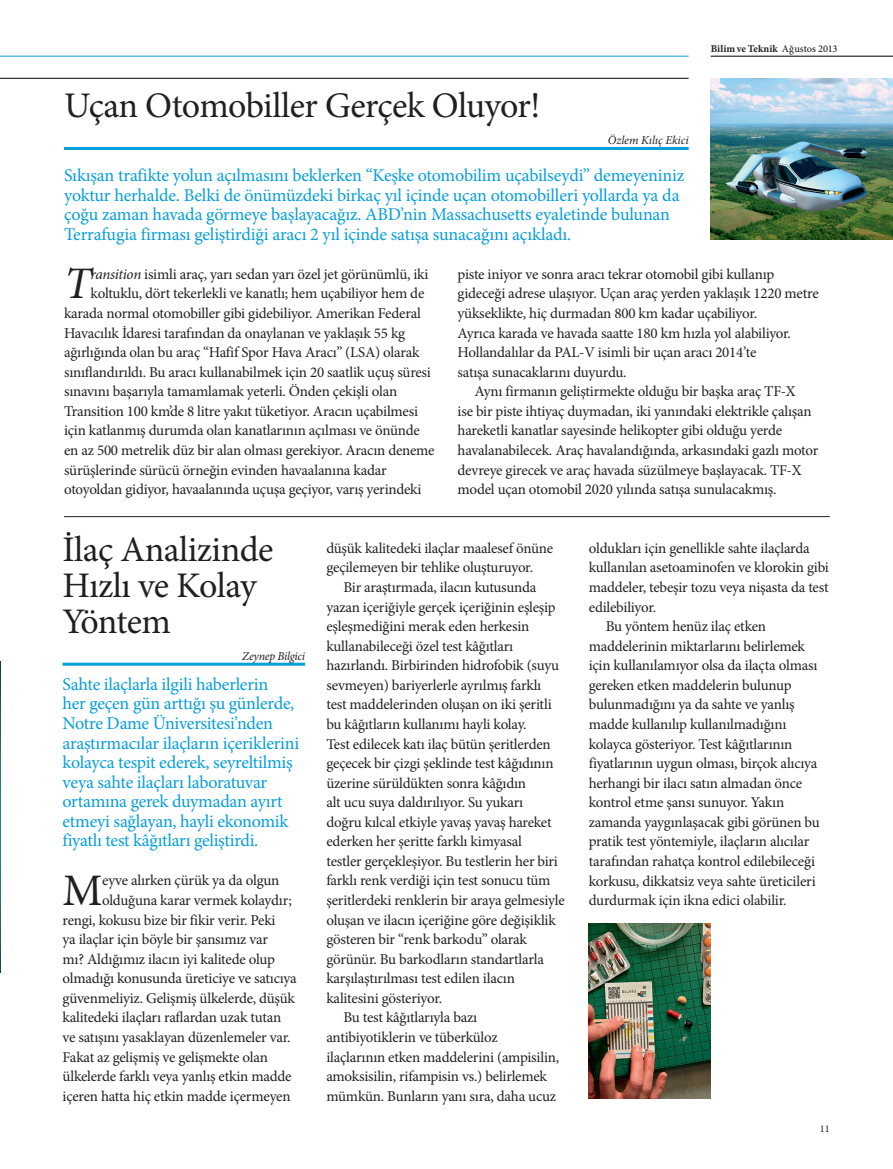
<style>
.page{position:relative;width:893px;height:1169px;background:#fff}
.page>*{position:absolute;margin:0;border:0;box-sizing:border-box;transform-origin:0 0}
.t1{font:italic 45.15px "Minion Pro";color:#231f20}
.t2{font:45.15px "Minion Pro";color:#231f20}
.t3{font:36px/36px "Minion Pro";letter-spacing:-.02em;color:#231f20}
.t4{font:18px/19.5px "Minion Pro";letter-spacing:-.015em;color:#069edb}
.t5{font:15px/19.5px "Minion Pro";letter-spacing:-.015em;color:#231f20}
.t6{font:italic 12px "Minion Pro";letter-spacing:-.015em;color:#231f20}
.t7{font:700 10.35px "Minion Pro";letter-spacing:.005em;color:#231f20}
.t8{font:10.35px "Minion Pro";color:#231f20}
.s1{font-weight:500}
.s2{font-style:italic}
</style>
<div class="page">
<hr style="left:710px;top:56px;width:182px;height:1px;background:#000103">
<hr style="left:0;top:78px;width:688px;height:1px;background:#000103">
<hr style="left:0;top:56px;width:688px;height:1px;background:#069edb">
<hr style="left:64px;top:147px;width:624px;height:3px;background:#069edb">
<hr style="left:64px;top:516px;width:765px;height:1px;background:#231f20">
<hr style="left:63px;top:662px;width:242px;height:3px;background:#069edb">
<img style="left:0;top:661px;width:1px;height:311px">
<img style="left:710px;top:78px;width:182px;height:161px">
<img style="left:588px;top:924px;width:122px;height:174px">
<h2 class="t3" style="left:64px;top:88px;width:478px">Uçan Otomobiller Gerçek Oluyor!</h2>
<p class="t7" style="left:710px;top:41px;width:128px">Bilim ve Teknik <span class="s1">Ağustos 2013</span></p>
<p class="t6" style="left:607px;top:132px;width:82px">Özlem Kılıç Ekici</p>
<p class="t4" style="left:64px;top:166px;width:621px">Sıkışan trafikte yolun açılmasını beklerken “Keşke otomobilim uçabilseydi” demeyeniniz yoktur herhalde. Belki de önümüzdeki birkaç yıl içinde uçan otomobilleri yollarda ya da çoğu zaman havada görmeye başlayacağız. ABD’nin Massachusetts eyaletinde bulunan Terrafugia firması geliştirdiği aracı 2 yıl içinde satışa sunacağını açıkladı.</p>
<h1 class="t1" style="left:64px;top:253px;width:29px">T</h1>
<p class="t5" style="left:91px;top:264px;width:339px"><span class="s2">ransition</span> isimli araç, yarı sedan yarı özel jet görünümlü, iki</p>
<p class="t5" style="left:91px;top:284px;width:335px">koltuklu, dört tekerlekli ve kanatlı; hem uçabiliyor hem de</p>
<p class="t5" style="left:64px;top:303px;width:358px">karada normal otomobiller gibi gidebiliyor. Amerikan Federal</p>
<p class="t5" style="left:64px;top:323px;width:343px">Havacılık İdaresi tarafından da onaylanan ve yaklaşık 55 kg</p>
<p class="t5" style="left:64px;top:343px;width:357px">ağırlığında olan bu araç “Hafif Spor Hava Aracı” (LSA) olarak</p>
<p class="t5" style="left:64px;top:362px;width:368px">sınıflandırıldı. Bu aracı kullanabilmek için 20 saatlik uçuş süresi</p>
<p class="t5" style="left:64px;top:382px;width:334px">sınavını başarıyla tamamlamak yeterli. Önden çekişli olan</p>
<p class="t5" style="left:64px;top:401px;width:355px">Transition 100 km’de 8 litre yakıt tüketiyor. Aracın uçabilmesi</p>
<p class="t5" style="left:64px;top:421px;width:357px">için katlanmış durumda olan kanatlarının açılması ve önünde</p>
<p class="t5" style="left:64px;top:440px;width:372px">en az 500 metrelik düz bir alan olması gerekiyor. Aracın deneme</p>
<p class="t5" style="left:64px;top:460px;width:324px">sürüşlerinde sürücü örneğin evinden havaalanına kadar</p>
<p class="t5" style="left:64px;top:479px;width:359px">otoyoldan gidiyor, havaalanında uçuşa geçiyor, varış yerindeki</p>
<p class="t5" style="left:457px;top:264px;width:318px">piste iniyor ve sonra aracı tekrar otomobil gibi kullanıp</p>
<p class="t5" style="left:457px;top:284px;width:362px">gideceği adrese ulaşıyor. Uçan araç yerden yaklaşık 1220 metre</p>
<p class="t5" style="left:457px;top:303px;width:301px">yükseklikte, hiç durmadan 800 km kadar uçabiliyor.</p>
<p class="t5" style="left:457px;top:323px;width:335px">Ayrıca karada ve havada saatte 180 km hızla yol alabiliyor.</p>
<p class="t5" style="left:457px;top:343px;width:300px">Hollandalılar da PAL-V isimli bir uçan aracı 2014’te</p>
<p class="t5" style="left:457px;top:362px;width:171px">satışa sunacaklarını duyurdu.</p>
<p class="t5" style="left:474px;top:382px;width:322px">Aynı firmanın geliştirmekte olduğu bir başka araç TF-X</p>
<p class="t5" style="left:457px;top:401px;width:355px">ise bir piste ihtiyaç duymadan, iki yanındaki elektrikle çalışan</p>
<p class="t5" style="left:457px;top:421px;width:326px">hareketli kanatlar sayesinde helikopter gibi olduğu yerde</p>
<p class="t5" style="left:457px;top:440px;width:362px">havalanabilecek. Araç havalandığında, arkasındaki gazlı motor</p>
<p class="t5" style="left:457px;top:460px;width:345px">devreye girecek ve araç havada süzülmeye başlayacak. TF-X</p>
<p class="t5" style="left:457px;top:479px;width:320px">model uçan otomobil 2020 yılında satışa sunulacakmış.</p>
<h2 class="t3" style="left:63px;top:531px;width:212px">İlaç Analizinde<br>Hızlı ve Kolay<br>Yöntem</h2>
<p class="t6" style="left:242px;top:647px;width:64px">Zeynep Bilgici</p>
<p class="t4" style="left:63px;top:674px;width:238px">Sahte ilaçlarla ilgili haberlerin<br>her geçen gün arttığı şu günlerde, Notre Dame Üniversitesi’nden araştırmacılar ilaçların içeriklerini kolayca tespit ederek, seyreltilmiş veya sahte ilaçları laboratuvar ortamına gerek duymadan ayırt etmeyi sağlayan, hayli ekonomik fiyatlı test kâğıtları geliştirdi.</p>
<h1 class="t2" style="left:63px;top:860px;width:42px">M</h1>
<p class="t5" style="left:102px;top:871px;width:179px">eyve alırken çürük ya da olgun</p>
<p class="t5" style="left:102px;top:890px;width:191px">olduğuna karar vermek kolaydır;</p>
<p class="t5" style="left:63px;top:910px;width:214px">rengi, kokusu bize bir fikir verir. Peki</p>
<p class="t5" style="left:63px;top:929px;width:207px">ya ilaçlar için böyle bir şansımız var</p>
<p class="t5" style="left:63px;top:949px;width:214px">mı? Aldığımız ilacın iyi kalitede olup</p>
<p class="t5" style="left:63px;top:968px;width:236px">olmadığı konusunda üreticiye ve satıcıya</p>
<p class="t5" style="left:63px;top:988px;width:234px">güvenmeliyiz. Gelişmiş ülkelerde, düşük</p>
<p class="t5" style="left:63px;top:1008px;width:220px">kalitedeki ilaçları raflardan uzak tutan</p>
<p class="t5" style="left:63px;top:1027px;width:229px">ve satışını yasaklayan düzenlemeler var.</p>
<p class="t5" style="left:63px;top:1047px;width:207px">Fakat az gelişmiş ve gelişmekte olan</p>
<p class="t5" style="left:63px;top:1066px;width:230px">ülkelerde farklı veya yanlış etkin madde</p>
<p class="t5" style="left:63px;top:1086px;width:229px">içeren hatta hiç etkin madde içermeyen</p>
<p class="t5" style="left:326px;top:538px;width:228px">düşük kalitedeki ilaçlar maalesef önüne geçilemeyen bir tehlike oluşturuyor.</p>
<p class="t5" style="left:343px;top:577px;width:194px">Bir araştırmada, ilacın kutusunda</p>
<p class="t5" style="left:326px;top:597px;width:231px">yazan içeriğiyle gerçek içeriğinin eşleşip</p>
<p class="t5" style="left:326px;top:616px;width:204px">eşleşmediğini merak eden herkesin</p>
<p class="t5" style="left:326px;top:636px;width:188px">kullanabileceği özel test kâğıtları</p>
<p class="t5" style="left:326px;top:655px;width:234px">hazırlandı. Birbirinden hidrofobik (suyu</p>
<p class="t5" style="left:326px;top:675px;width:216px">sevmeyen) bariyerlerle ayrılmış farklı</p>
<p class="t5" style="left:326px;top:695px;width:227px">test maddelerinden oluşan on iki şeritli</p>
<p class="t5" style="left:326px;top:714px;width:202px">bu kâğıtların kullanımı hayli kolay.</p>
<p class="t5" style="left:326px;top:734px;width:226px">Test edilecek katı ilaç bütün şeritlerden</p>
<p class="t5" style="left:326px;top:753px;width:229px">geçecek bir çizgi şeklinde test kâğıdının</p>
<p class="t5" style="left:326px;top:773px;width:201px">üzerine sürüldükten sonra kâğıdın</p>
<p class="t5" style="left:326px;top:792px;width:198px">alt ucu suya daldırılıyor. Su yukarı</p>
<p class="t5" style="left:326px;top:812px;width:227px">doğru kılcal etkiyle yavaş yavaş hareket</p>
<p class="t5" style="left:326px;top:832px;width:197px">ederken her şeritte farklı kimyasal</p>
<p class="t5" style="left:326px;top:851px;width:233px">testler gerçekleşiyor. Bu testlerin her biri</p>
<p class="t5" style="left:326px;top:871px;width:226px">farklı renk verdiği için test sonucu tüm</p>
<p class="t5" style="left:326px;top:890px;width:240px">şeritlerdeki renklerin bir araya gelmesiyle</p>
<p class="t5" style="left:326px;top:910px;width:231px">oluşan ve ilacın içeriğine göre değişiklik</p>
<p class="t5" style="left:326px;top:929px;width:202px">gösteren bir “renk barkodu” olarak</p>
<p class="t5" style="left:326px;top:949px;width:219px">görünür. Bu barkodların standartlarla</p>
<p class="t5" style="left:326px;top:968px;width:190px">karşılaştırılması test edilen ilacın</p>
<p class="t5" style="left:326px;top:988px;width:117px">kalitesini gösteriyor.</p>
<p class="t5" style="left:343px;top:1008px;width:135px">Bu test kâğıtlarıyla bazı</p>
<p class="t5" style="left:326px;top:1027px;width:173px">antibiyotiklerin ve tüberküloz</p>
<p class="t5" style="left:326px;top:1047px;width:234px">ilaçlarının etken maddelerini (ampisilin,</p>
<p class="t5" style="left:326px;top:1066px;width:222px">amoksisilin, rifampisin vs.) belirlemek</p>
<p class="t5" style="left:326px;top:1086px;width:231px">mümkün. Bunların yanı sıra, daha ucuz</p>
<p class="t5" style="left:588px;top:538px;width:222px">oldukları için genellikle sahte ilaçlarda</p>
<p class="t5" style="left:588px;top:558px;width:242px">kullanılan asetoaminofen ve klorokin gibi</p>
<p class="t5" style="left:588px;top:577px;width:241px">maddeler, tebeşir tozu veya nişasta da test</p>
<p class="t5" style="left:588px;top:597px;width:69px">edilebiliyor.</p>
<p class="t5" style="left:605px;top:616px;width:162px">Bu yöntem henüz ilaç etken</p>
<p class="t5" style="left:588px;top:636px;width:218px">maddelerinin miktarlarını belirlemek</p>
<p class="t5" style="left:588px;top:656px;width:230px">için kullanılamıyor olsa da ilaçta olması</p>
<p class="t5" style="left:588px;top:675px;width:204px">gereken etken maddelerin bulunup</p>
<p class="t5" style="left:588px;top:695px;width:207px">bulunmadığını ya da sahte ve yanlış</p>
<p class="t5" style="left:588px;top:714px;width:199px">madde kullanılıp kullanılmadığını</p>
<p class="t5" style="left:588px;top:734px;width:205px">kolayca gösteriyor. Test kâğıtlarının</p>
<p class="t5" style="left:588px;top:753px;width:230px">fiyatlarının uygun olması, birçok alıcıya</p>
<p class="t5" style="left:588px;top:773px;width:215px">herhangi bir ilacı satın almadan önce</p>
<p class="t5" style="left:588px;top:792px;width:197px">kontrol etme şansı sunuyor. Yakın</p>
<p class="t5" style="left:588px;top:812px;width:232px">zamanda yaygınlaşacak gibi görünen bu</p>
<p class="t5" style="left:588px;top:832px;width:222px">pratik test yöntemiyle, ilaçların alıcılar</p>
<p class="t5" style="left:588px;top:851px;width:228px">tarafından rahatça kontrol edilebileceği</p>
<p class="t5" style="left:588px;top:871px;width:228px">korkusu, dikkatsiz veya sahte üreticileri</p>
<p class="t5" style="left:588px;top:890px;width:199px">durdurmak için ikna edici olabilir.</p>
<p class="t8" style="left:819px;top:1121px;width:11px">11</p>
</div>
